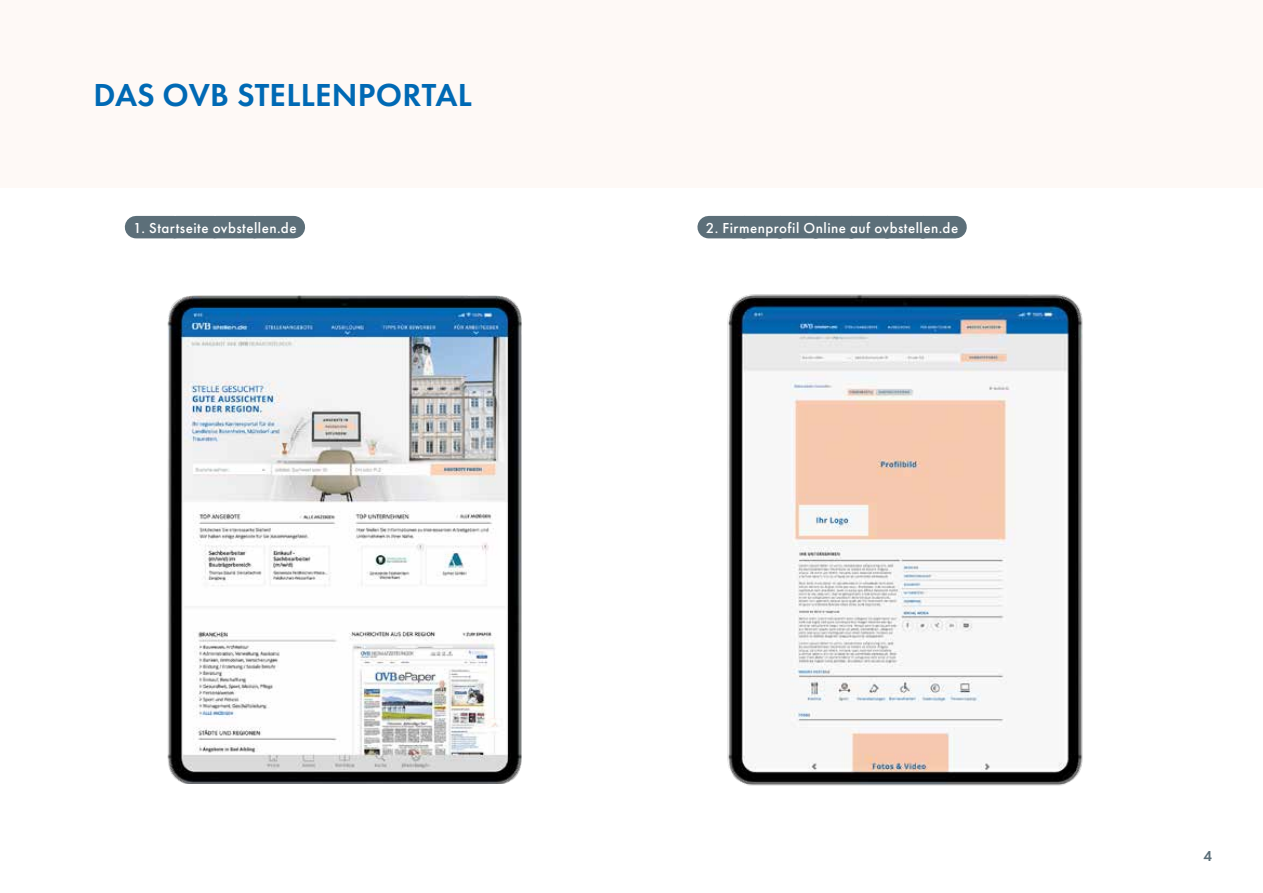
<style>
.page{position:relative;width:1263px;height:893px;background:#fff}
.page>*{position:absolute;margin:0;border:0;box-sizing:border-box;transform-origin:0 0}
.t1{font:600 33px "Futura PT";letter-spacing:.01em;color:#0069b4}
.t2{font:500 15px "Futura PT";letter-spacing:.03em;color:#fff}
.t3{font:600 15px "Futura PT";color:#5c6f79}
</style>
<div class="page">
<div style="left:0;top:0;width:1263px;height:187px;background:#fef9f6"></div>
<div style="left:709px;top:216px;width:246px;height:22px;background:#5c6f79"></div>
<div style="left:136px;top:216px;width:158px;height:22px;background:#5c6f79"></div>
<img style="left:168px;top:295px;width:354px;height:489px">
<img style="left:727px;top:294px;width:356px;height:492px">
<h1 class="t1" style="left:93px;top:74px;width:380px">DAS OVB STELLENPORTAL</h1>
<p class="t2" style="left:133px;top:219px;width:165px">1. Startseite ovbstellen.de</p>
<p class="t2" style="left:706px;top:219px;width:254px">2. Firmenprofil Online auf ovbstellen.de</p>
<p class="t3" style="left:1203px;top:847px;width:10px">4</p>
</div>
